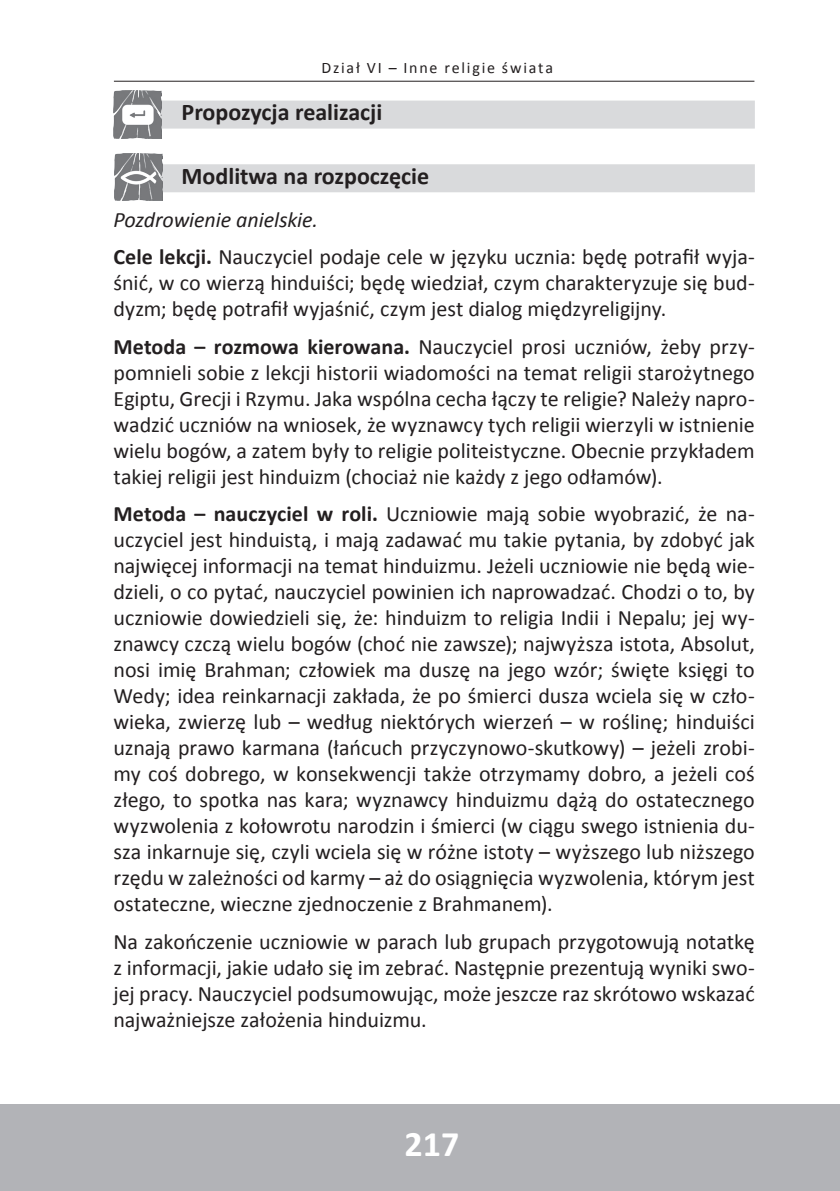
<style>
.page{position:relative;width:840px;height:1191px;background:#fff}
.page>*{position:absolute;margin:0;border:0;box-sizing:border-box;transform-origin:0 0}
.t1{font:700 36px "Calibri";color:#fff}
.t2{font:700 24px "Calibri";color:#231f20}
.t3{font:22px/26px "Calibri";color:#231f20;text-align:justify}
.t4{font:16px "Calibri";letter-spacing:.11em;color:#231f20}
.s1{font-style:italic}
.s2{font-weight:700}
</style>
<div class="page">
<hr style="left:0;top:1104px;width:1px;height:87px;background:#b2b3b7">
<div style="left:1px;top:1104px;width:838px;height:87px;background:#b2b3b7"></div>
<hr style="left:114px;top:81px;width:640px;height:1px;background:#231f20">
<div style="left:160px;top:101px;width:594px;height:28px;background:#d9dadc"></div>
<div style="left:160px;top:164px;width:594px;height:28px;background:#d9dadc"></div>
<img style="left:113px;top:91px;width:48px;height:47px">
<img style="left:115px;top:153px;width:48px;height:48px">
<p class="t4" style="left:321px;top:58px;width:233px">Dział VI – Inne religie świata</p>
<p class="t2" style="left:181px;top:97px;width:202px">Propozycja realizacji</p>
<p class="t2" style="left:181px;top:160px;width:249px">Modlitwa na rozpoczęcie</p>
<p class="t3" style="left:113px;top:201px;width:642px;line-height:37.4px"><span class="s1">Pozdrowienie anielskie.<br></span><span class="s2">Cele lekcji.</span> Nauczyciel podaje cele w języku ucznia: będę potrafił wyja-</p>
<p class="t3" style="left:113px;top:270px;width:642px">śnić, w co wierzą hinduiści; będę wiedział, czym charakteryzuje się bud&shy;dyzm; będę potrafił wyjaśnić, czym jest dialog międzyreligijny.</p>
<p class="t3" style="left:113px;top:333px;width:642px"><span class="s2">Metoda – rozmowa kierowana.</span> Nauczyciel prosi uczniów, żeby przy&shy;pomnieli sobie z lekcji historii wiadomości na temat religii starożytnego Egiptu, Grecji i Rzymu. Jaka wspólna cecha łączy te religie? Należy napro&shy;wadzić uczniów na wniosek, że wyznawcy tych religii wierzyli w istnienie wielu bogów, a zatem były to religie politeistyczne. Obecnie przykładem takiej religii jest hinduizm (chociaż nie każdy z jego odłamów).</p>
<p class="t3" style="left:113px;top:501px;width:642px"><span class="s2">Metoda – nauczyciel w roli.</span> Uczniowie mają sobie wyobrazić, że na&shy;uczyciel jest hinduistą, i mają zadawać mu takie pytania, by zdobyć jak najwięcej informacji na temat hinduizmu. Jeżeli uczniowie nie będą wie&shy;dzieli, o co pytać, nauczyciel powinien ich naprowadzać. Chodzi o to, by uczniowie dowiedzieli się, że: hinduizm to religia Indii i Nepalu; jej wy&shy;znawcy czczą wielu bogów (choć nie zawsze); najwyższa istota, Absolut, nosi imię Brahman; człowiek ma duszę na jego wzór; święte księgi to Wedy; idea reinkarnacji zakłada, że po śmierci dusza wciela się w czło&shy;wieka, zwierzę lub – według niektórych wierzeń – w roślinę; hinduiści uznają prawo karmana (łańcuch przyczynowo-skutkowy) – jeżeli zrobi&shy;my coś dobrego, w konsekwencji także otrzymamy dobro, a jeżeli coś złego, to spotka nas kara; wyznawcy hinduizmu dążą do ostatecznego wyzwolenia z kołowrotu narodzin i śmierci (w ciągu swego istnienia du&shy;sza inkarnuje się, czyli wciela się w różne istoty – wyższego lub niższego rzędu w zależności od karmy – aż do osiągnięcia wyzwolenia, którym jest ostateczne, wieczne zjednoczenie z Brahmanem).</p>
<p class="t3" style="left:113px;top:928px;width:642px">Na zakończenie uczniowie w parach lub grupach przygotowują notatkę z informacji, jakie udało się im zebrać. Następnie prezentują wyniki swo&shy;jej pracy. Nauczyciel podsumowując, może jeszcze raz skrótowo wskazać najważniejsze założenia hinduizmu.</p>
<p class="t1" style="left:404px;top:1120px;width:56px">217</p>
</div>
